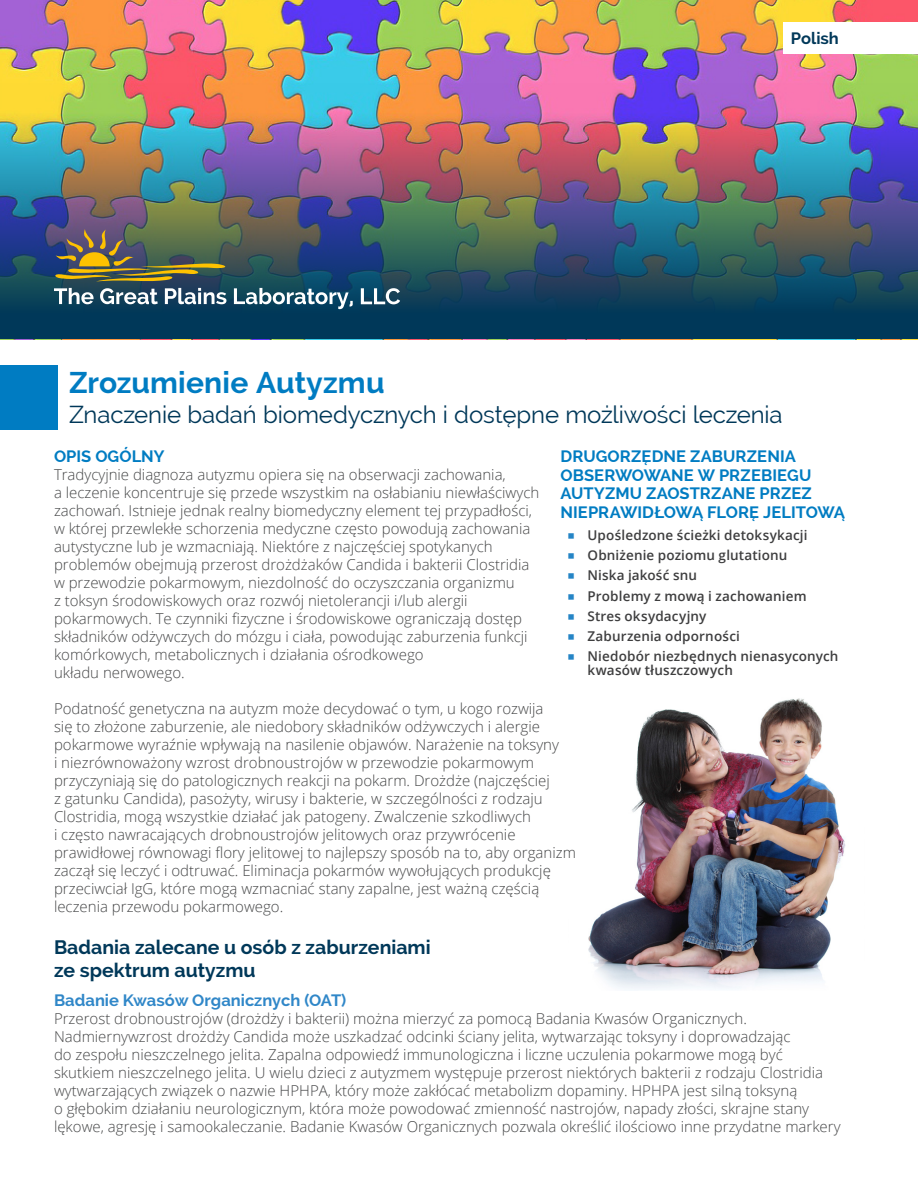
<style>
.page{position:relative;width:918px;height:1188px;background:#fff}
.page>*{position:absolute;margin:0;border:0;box-sizing:border-box;transform-origin:0 0}
.Body_Text{font:700 30px "Raleway";letter-spacing:.005em;color:#007cc2}
.Body_Text-2{font:24px "Raleway";letter-spacing:-.005em;color:#003859}
.t1{font:700 19.5px/23.4px "Raleway";color:#003859}
.Body_Text_9_5p{font:700 16.5px/18.8px "Raleway";letter-spacing:.005em;color:#007cc2}
.Body_Text-3{font:700 16.5px "Raleway";color:#3087c8}
.Body_Text-4{font:700 16.5px "Raleway";color:#003859}
.t2{font:300 15px/18px "Open Sans";color:#464748}
.t3{font:600 13.5px/13.5px "Open Sans";letter-spacing:.01em;color:#3e3e3f}
.s1{font-family:"Orator Std";font-weight:400;color:#2585c6}
</style>
<div class="page">
<img style="left:588px;top:698px;width:258px;height:292px">
<img style="left:0;top:0;width:918px;height:83px">
<img style="left:0;top:83px;width:918px;height:256px">
<div style="left:0;top:365px;width:57px;height:65px;background:#007cc2"></div>
<div style="left:783px;top:23px;width:135px;height:31px;background:#fff"></div>
<svg style="left:54px;top:229px;width:299px;height:80px;background:#4d6264"></svg>
<svg style="left:361px;top:288px;width:39px;height:16px"></svg>
<p class="Body_Text-4" style="left:791px;top:29px;width:49px">Polish</p>
<p class="Body_Text" style="left:69px;top:365px;width:317px">Zrozumienie Autyzmu</p>
<p class="Body_Text-2" style="left:69px;top:401px;width:715px">Znaczenie badań biomedycznych i dostępne możliwości leczenia</p>
<p class="Body_Text_9_5p" style="left:54px;top:447px;width:112px">OPIS OGÓLNY</p>
<p class="t2" style="left:54px;top:465px;width:487px">Tradycyjnie diagnoza autyzmu opiera się na obserwacji zachowania,<br>a leczenie koncentruje się przede wszystkim na osłabianiu niewłaściwych zachowań. Istnieje jednak realny biomedyczny element tej przypadłości, w której przewlekłe schorzenia medyczne często powodują zachowania autystyczne lub je wzmacniają. Niektóre z najczęściej spotykanych problemów obejmują przerost drożdżaków Candida i bakterii Clostridia w przewodzie pokarmowym, niezdolność do oczyszczania organizmu<br>z toksyn środowiskowych oraz rozwój nietolerancji i/lub alergii pokarmowych. Te czynniki fizyczne i środowiskowe ograniczają dostęp składników odżywczych do mózgu i ciała, powodując zaburzenia funkcji komórkowych, metabolicznych i działania ośrodkowego<br>układu nerwowego.</p>
<p class="t2" style="left:54px;top:699px;width:507px">Podatność genetyczna na autyzm może decydować o tym, u kogo rozwija się to złożone zaburzenie, ale niedobory składników odżywczych i alergie pokarmowe wyraźnie wpływają na nasilenie objawów. Narażenie na toksyny i niezrównoważony wzrost drobnoustrojów w przewodzie pokarmowym przyczyniają się do patologicznych reakcji na pokarm. Drożdże (najczęściej z gatunku Candida), pasożyty, wirusy i bakterie, w szczególności z rodzaju Clostridia, mogą wszystkie działać jak patogeny. Zwalczenie szkodliwych<br>i często nawracających drobnoustrojów jelitowych oraz przywrócenie</p>
<p class="Body_Text_9_5p" style="left:561px;top:447px;width:286px">DRUGORZĘDNE ZABURZENIA<br>OBSERWOWANE W PRZEBIEGU<br>AUTYZMU ZAOSTRZANE PRZEZ<br>NIEPRAWIDŁOWĄ FLORĘ JELITOWĄ</p>
<p class="t3" style="left:567px;top:528px;width:242px"><span class="s1">■</span> Upośledzone ścieżki detoksykacji</p>
<p class="t3" style="left:567px;top:548px;width:222px"><span class="s1">■</span> Obniżenie poziomu glutationu</p>
<p class="t3" style="left:567px;top:568px;width:131px"><span class="s1">■</span> Niska jakość snu</p>
<p class="t3" style="left:567px;top:589px;width:241px"><span class="s1">■</span> Problemy z mową i zachowaniem</p>
<p class="t3" style="left:567px;top:609px;width:141px"><span class="s1">■</span> Stres oksydacyjny</p>
<p class="t3" style="left:567px;top:629px;width:174px"><span class="s1">■</span> Zaburzenia odporności</p>
<p class="t3" style="left:588px;top:649px;width:253px;text-indent:-20px"><span class="s1">■</span> Niedobór niezbędnych nienasyconych kwasów tłuszczowych</p>
<p class="t2" style="left:54px;top:843px;width:523px">prawidłowej równowagi flory jelitowej to najlepszy sposób na to, aby organizm zaczął się leczyć i odtruwać. Eliminacja pokarmów wywołujących produkcję przeciwciał IgG, które mogą wzmacniać stany zapalne, jest ważną częścią leczenia przewodu pokarmowego.</p>
<p class="t1" style="left:54px;top:935px;width:378px">Badania zalecane u osób z zaburzeniami ze spektrum autyzmu</p>
<p class="Body_Text-3" style="left:54px;top:991px;width:294px">Badanie Kwasów Organicznych (OAT)</p>
<p class="t2" style="left:54px;top:1009px;width:788px">Przerost drobnoustrojów (drożdży i bakterii) można mierzyć za pomocą Badania Kwasów Organicznych.<br>Nadmiernywzrost drożdży Candida może uszkadzać odcinki ściany jelita, wytwarzając toksyny i doprowadzając<br>do zespołu nieszczelnego jelita. Zapalna odpowiedź immunologiczna i liczne uczulenia pokarmowe mogą być skutkiem nieszczelnego jelita. U wielu dzieci z autyzmem występuje przerost niektórych bakterii z rodzaju Clostridia wytwarzających związek o nazwie HPHPA, który może zakłócać metabolizm dopaminy. HPHPA jest silną toksyną<br>o głębokim działaniu neurologicznym, która może powodować zmienność nastrojów, napady złości, skrajne stany lękowe, agresję i samookaleczanie. Badanie Kwasów Organicznych pozwala określić ilościowo inne przydatne markery</p>
</div>
